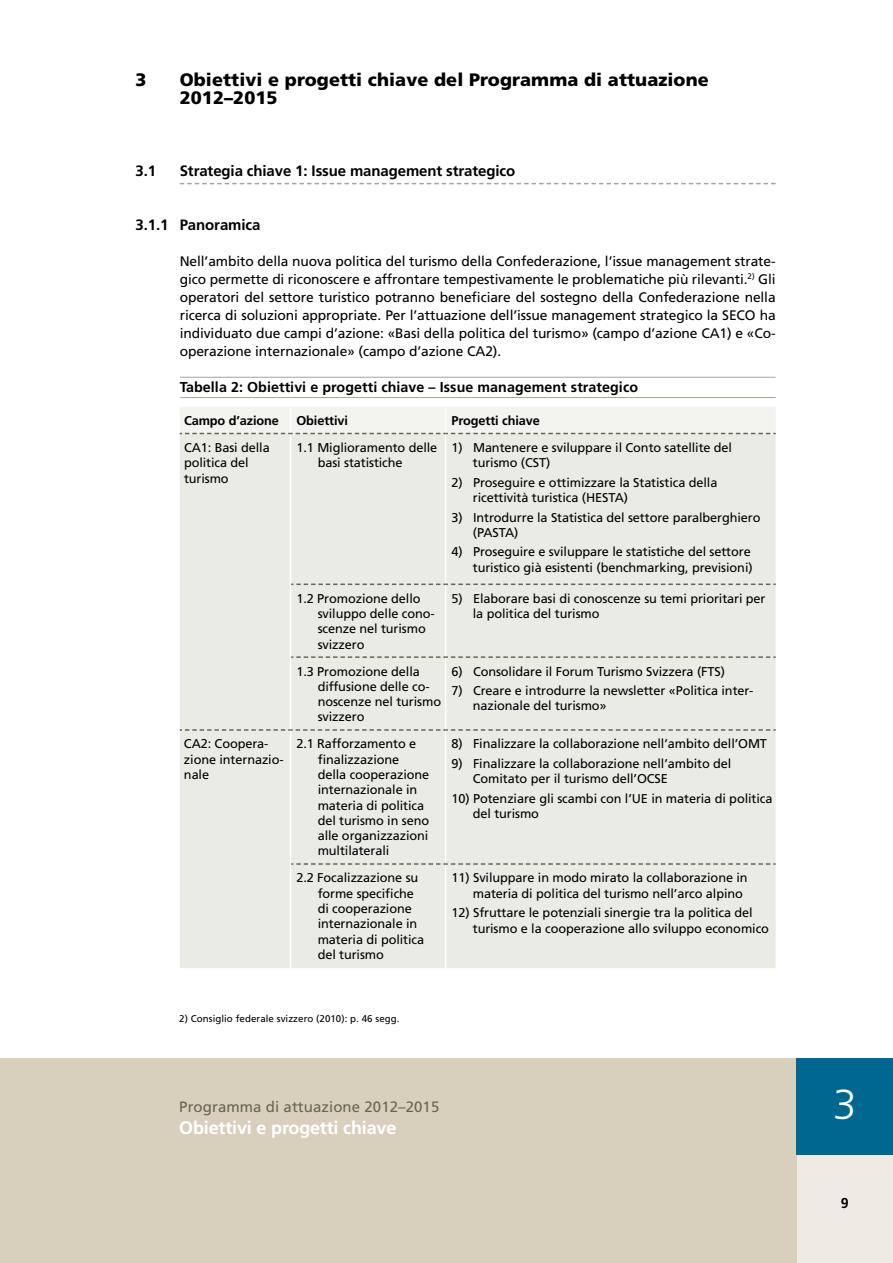
<style>
.page{position:relative;width:893px;height:1263px;background:#fff}
.page>*{position:absolute;margin:0;border:0;box-sizing:border-box;transform-origin:0 0}
.t1{font:300 42px "Frutiger";color:#fff}
.t2{font:900 18px/18px "Frutiger";letter-spacing:.005em;color:#000}
.t3{font:700 18px "Frutiger";letter-spacing:-.01em;color:#fff}
.t4{font:700 15px "Frutiger";letter-spacing:-.01em;color:#000}
.t5{font:15px "Frutiger";letter-spacing:.005em;color:#676653}
.t6{font:700 14.25px "Frutiger";letter-spacing:.005em;color:#000}
.t7{font:13.8px/18px "Frutiger";letter-spacing:-.01em;color:#000;text-align:justify}
.t8{font:12.75px/15.3px "Frutiger";letter-spacing:-.01em;color:#000}
.t9{font:700 12.75px "Frutiger";letter-spacing:-.01em;color:#000}
.t10{font:9.75px "Frutiger";letter-spacing:.005em;color:#000}
</style>
<div class="page">
<div style="left:0;top:1058px;width:893px;height:205px;background:#d9cfbd"></div>
<div style="left:797px;top:1154px;width:96px;height:109px;background:#efebe4"></div>
<div style="left:797px;top:1058px;width:96px;height:96px;background:#006890"></div>
<svg style="left:180px;top:183px;width:596px;height:1px"></svg>
<hr style="left:180px;top:377px;width:596px;height:1px;background:#aaa495">
<hr style="left:180px;top:397px;width:596px;height:1px;background:#aaa495">
<div style="left:180px;top:434px;width:596px;height:534px;background:#ebebe6"></div>
<hr style="left:290px;top:434px;width:1px;height:150px;background:#fff">
<hr style="left:445px;top:434px;width:1px;height:149px;background:#fff">
<hr style="left:290px;top:584px;width:1px;height:73px;background:#fff">
<hr style="left:445px;top:585px;width:1px;height:71px;background:#fff">
<hr style="left:290px;top:657px;width:1px;height:72px;background:#fff">
<hr style="left:445px;top:658px;width:1px;height:71px;background:#fff">
<hr style="left:290px;top:731px;width:1px;height:133px;background:#fff">
<hr style="left:445px;top:731px;width:1px;height:132px;background:#fff">
<hr style="left:290px;top:864px;width:1px;height:104px;background:#fff">
<hr style="left:445px;top:865px;width:1px;height:103px;background:#fff">
<div style="left:180px;top:407px;width:596px;height:27px;background:#f3f3f0"></div>
<svg style="left:291px;top:583px;width:485px;height:2px"></svg>
<svg style="left:291px;top:656px;width:485px;height:2px"></svg>
<svg style="left:180px;top:729px;width:596px;height:2px"></svg>
<svg style="left:291px;top:863px;width:485px;height:2px"></svg>
<h2 class="t2" style="left:136px;top:70px;width:13px">3</h2>
<h2 class="t2" style="left:180px;top:70px;width:531px">Obiettivi e progetti chiave del Programma di attuazione<br>2012–2015</h2>
<p class="t4" style="left:136px;top:162px;width:22px">3.1</p>
<p class="t4" style="left:180px;top:162px;width:337px">Strategia chiave 1: Issue management strategico</p>
<p class="t4" style="left:136px;top:216px;width:126px">3.1.1 Panoramica</p>
<p class="t7" style="left:180px;top:252px;width:597px">Nell’ambito della nuova politica del turismo della Confederazione, l’issue management strate&shy;gico permette di riconoscere e affrontare tempestivamente le problematiche più rilevanti.<sup>2)</sup> Gli operatori del settore turistico potranno beneficiare del sostegno della Confederazione nella ricerca di soluzioni appropriate. Per l’attuazione dell’issue management strategico la SECO ha individuato due campi d’azione: «Basi della politica del turismo» (campo d’azione CA1) e «Co&shy;operazione internazionale» (campo d’azione CA2).</p>
<p class="t6" style="left:180px;top:379px;width:460px">Tabella 2: Obiettivi e progetti chiave – Issue management strategico</p>
<p class="t9" style="left:184px;top:413px;width:97px">Campo d’azione</p>
<p class="t9" style="left:296px;top:413px;width:53px">Obiettivi</p>
<p class="t9" style="left:452px;top:413px;width:90px">Progetti chiave</p>
<p class="t8" style="left:184px;top:440px;width:87px">CA1: Basi della politica del turismo</p>
<p class="t8" style="left:318px;top:440px;width:121px;text-indent:-21px">1.1 Miglioramento delle basi statistiche</p>
<p class="t8" style="left:473px;top:440px;width:261px;text-indent:-21px">1) Mantenere e sviluppare il Conto satellite del turismo (CST)</p>
<p class="t8" style="left:473px;top:475px;width:246px;text-indent:-21px">2) Proseguire e ottimizzare la Statistica della ricettività turistica (HESTA)</p>
<p class="t8" style="left:473px;top:509px;width:289px;text-indent:-21px">3) Introdurre la Statistica del settore paralberghiero (PASTA)</p>
<p class="t8" style="left:452px;top:544px;width:303px;text-align:right">4) Proseguire e sviluppare le statistiche del settore turistico già esistenti (benchmarking, previsioni)</p>
<p class="t8" style="left:318px;top:590px;width:119px;text-indent:-21px">1.2 Promozione dello sviluppo delle cono&shy;scenze nel turismo svizzero</p>
<p class="t8" style="left:473px;top:590px;width:294px;text-indent:-21px">5) Elaborare basi di conoscenze su temi prioritari per la politica del turismo</p>
<p class="t8" style="left:318px;top:663px;width:125px;text-indent:-21px">1.3 Promozione della diffusione delle co&shy;noscenze nel turismo svizzero</p>
<p class="t8" style="left:452px;top:663px;width:275px">6) Consolidare il Forum Turismo Svizzera (FTS)</p>
<p class="t8" style="left:473px;top:683px;width:282px;text-indent:-21px">7) Creare e introdurre la newsletter «Politica inter&shy;nazionale del turismo»</p>
<p class="t8" style="left:184px;top:736px;width:101px">CA2: Coopera&shy;zione internazio&shy;nale</p>
<p class="t8" style="left:318px;top:736px;width:113px;text-indent:-21px">2.1 Rafforzamento e finalizzazione della cooperazione internazionale in materia di politica del turismo in seno alle organizzazioni multilaterali</p>
<p class="t8" style="left:452px;top:736px;width:317px">8) Finalizzare la collaborazione nell’ambito dell’OMT</p>
<p class="t8" style="left:473px;top:756px;width:260px;text-indent:-21px">9) Finalizzare la collaborazione nell’ambito del<br>Comitato per il turismo dell’OCSE</p>
<p class="t8" style="left:473px;top:790px;width:301px;text-indent:-21px">10) Potenziare gli scambi con l’UE in materia di politica del turismo</p>
<p class="t8" style="left:318px;top:870px;width:108px;text-indent:-21px">2.2 Focalizzazione su forme specifiche di cooperazione internazionale in materia di politica del turismo</p>
<p class="t8" style="left:473px;top:870px;width:276px;text-indent:-21px">11) Sviluppare in modo mirato la collaborazione in materia di politica del turismo nell’arco alpino</p>
<p class="t8" style="left:473px;top:905px;width:298px;text-indent:-21px">12) Sfruttare le potenziali sinergie tra la politica del turismo e la cooperazione allo sviluppo economico</p>
<p class="t10" style="left:179px;top:1013px;width:222px">2) Consiglio federale svizzero (2010): p. 46 segg.</p>
<p class="t5" style="left:179px;top:1098px;width:262px">Programma di attuazione 2012–2015</p>
<h1 class="t1" style="left:833px;top:1081px;width:25px">3</h1>
<h2 class="t3" style="left:179px;top:1117px;width:219px">Obiettivi e progetti chiave</h2>
<p class="t6" style="left:841px;top:1194px;width:9px">9</p>
</div>
